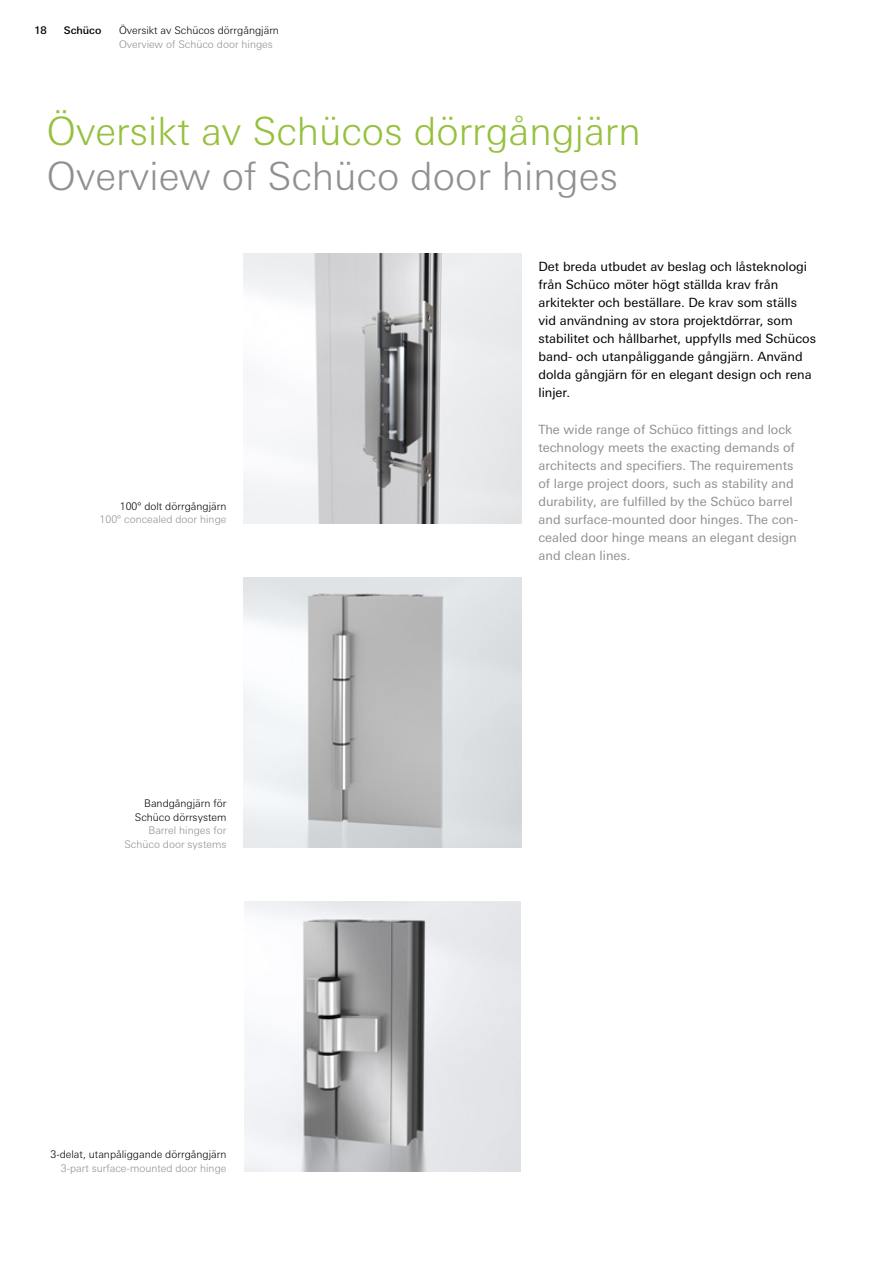
<style>
.page{position:relative;width:893px;height:1263px;background:#fff}
.page>*{position:absolute;margin:0;border:0;box-sizing:border-box;transform-origin:0 0}
.t1{font:300 39px "Univers For Schueco 330";color:#95c13d}
.t2{font:300 39px "Univers For Schueco 330";color:#8f908f}
.t3{font:12.75px/18px "Univers For Schueco 430 Reg";color:#000}
.t4{font:12.75px/18px "Univers For Schueco 430 Reg";color:#8f908f}
.t5{font:300 10.5px/13.5px "Univers For Schueco 330";color:#000;text-align:right}
.t6{font:300 10.5px/13.5px "Univers For Schueco 330";color:#8f908f;text-align:right}
.t7{font:10.5px "Univers For Schueco 530 Med";color:#000}
</style>
<div class="page">
<img style="left:244px;top:901px;width:277px;height:270px">
<img style="left:243px;top:577px;width:278px;height:270px">
<img style="left:243px;top:253px;width:278px;height:270px">
<p class="t7" style="left:34px;top:24px;width:14px">18</p>
<p class="t7" style="left:64px;top:24px;width:39px">Schüco</p>
<p class="t5" style="left:119px;top:24px;width:161px">Översikt av Schücos dörrgångjärn</p>
<p class="t6" style="left:119px;top:37px;width:155px">Overview of Schüco door hinges</p>
<h1 class="t1" style="left:47px;top:109px;width:596px">Översikt av Schücos dörrgångjärn</h1>
<h1 class="t2" style="left:47px;top:154px;width:573px">Overview of Schüco door hinges</h1>
<p class="t5" style="left:120px;top:500px;width:108px">100° dolt dörrgångjärn</p>
<p class="t6" style="left:100px;top:513px;width:128px">100° concealed door hinge</p>
<p class="t5" style="left:135px;top:797px;width:93px">Bandgångjärn för<br>Schüco dörrsystem</p>
<p class="t6" style="left:125px;top:824px;width:103px">Barrel hinges for<br>Schüco door systems</p>
<p class="t5" style="left:50px;top:1148px;width:177px">3-delat, utanpåliggande dörrgångjärn</p>
<p class="t6" style="left:61px;top:1161px;width:167px">3-part surface-mounted door hinge</p>
<p class="t3" style="left:538px;top:258px;width:279px">Det breda utbudet av beslag och låsteknologi från Schüco möter högt ställda krav från arkitekter och beställare. De krav som ställs vid användning av stora projektdörrar, som stabilitet och hållbarhet, uppfylls med Schücos band- och utanpåliggande gångjärn. Använd dolda gångjärn för en elegant design och rena linjer.</p>
<p class="t4" style="left:538px;top:420px;width:261px">The wide range of Schüco fittings and lock technology meets the exacting demands of architects and specifiers. The requirements of large project doors, such as stability and durability, are fulfilled by the Schüco barrel and surface-mounted door hinges. The con&shy;cealed door hinge means an elegant design and clean lines.</p>
</div>
